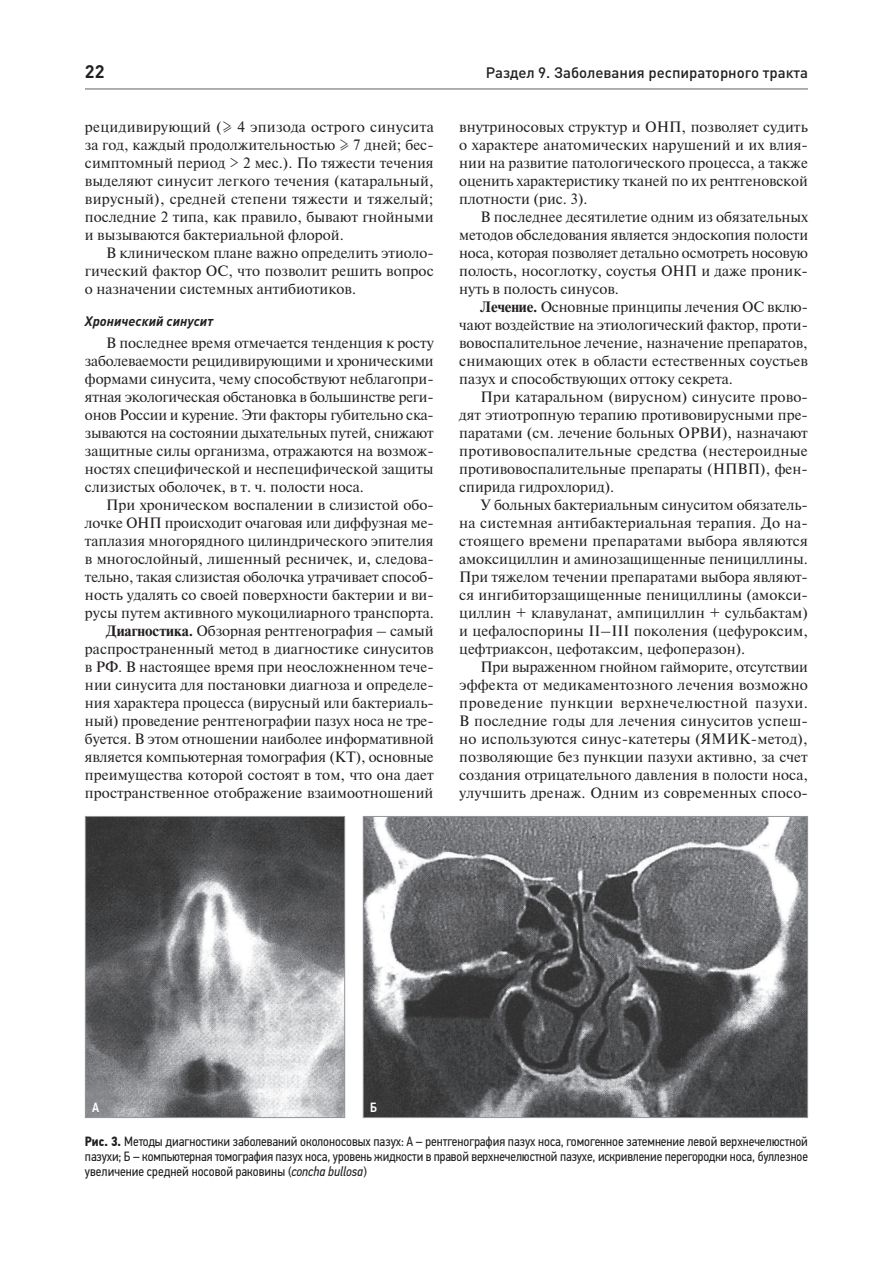
<style>
.page{position:relative;width:893px;height:1263px;background:#fff}
.page>*{position:absolute;margin:0;border:0;box-sizing:border-box;transform-origin:0 0}
.t1{font:700 18px "DIN Pro";color:#231f20}
.t2{font:15px/18px "Newton";color:#231f20;text-align:justify}
.t3{font:500 15px "DIN Pro";color:#231f20}
.t4{font:13.5px/15px "PF Din Text Cond Pro";color:#231f20;text-align:justify}
.t5{font:italic 700 13.5px "DIN Pro";color:#231f20}
.t6{font:500 13.5px "PF Din Text Cond Pro";color:#fff}
.s1{font-weight:700}
.s2{font-style:italic}
</style>
<div class="page">
<hr style="left:86px;top:88px;width:721px;height:2px;background:#939598">
<img style="left:87px;top:818px;width:256px;height:298px">
<div style="left:85px;top:816px;width:260px;height:302px;border:1px solid #939598"></div>
<img style="left:365px;top:818px;width:441px;height:298px">
<div style="left:363px;top:816px;width:445px;height:302px;border:1px solid #939598"></div>
<p class="t1" style="left:85px;top:66px;width:21px">22</p>
<p class="t3" style="left:486px;top:64px;width:324px">Раздел 9. Заболевания респираторного тракта</p>
<p class="t2" style="left:459px;top:119px;width:350px">внутриносовых структур и ОНП, позволяет судить о характере анатомических нарушений и их влия&shy;нии на развитие патологического процесса, а также оценить характеристику тканей по их рентгеновской плотности (рис. 3).</p>
<p class="t2" style="left:459px;top:209px;width:350px;text-indent:21px">В последнее десятилетие одним из обязательных методов обследования является эндоскопия полости носа, которая позволяет детально осмотреть носовую полость, носоглотку, соустья ОНП и даже проник&shy;нуть в полость синусов.</p>
<p class="t2" style="left:459px;top:299px;width:350px;text-indent:21px"><span class="s1">Лечение.</span> Основные принципы лечения ОС вклю&shy;чают воздействие на этиологический фактор, проти&shy;вовоспалительное лечение, назначение препаратов, снимающих отек в области естественных соустьев пазух и способствующих оттоку секрета.</p>
<p class="t2" style="left:459px;top:389px;width:350px;text-indent:21px">При катаральном (вирусном) синусите прово&shy;дят этиотропную терапию противовирусными пре&shy;паратами (см. лечение больных ОРВИ), назначают противовоспалительные средства (нестероидные противовоспалительные препараты (НПВП), фен&shy;спирида гидрохлорид).</p>
<p class="t2" style="left:459px;top:497px;width:350px;text-indent:21px">У больных бактериальным синуситом обязатель&shy;на системная антибактериальная терапия. До на&shy;стоящего времени препаратами выбора являются амоксициллин и аминозащищенные пенициллины.<br>При тяжелом течении препаратами выбора являют&shy;ся ингибиторзащищенные пенициллины (амокси&shy;циллин + клавуланат, ампициллин + сульбактам) и цефалоспорины II–III поколения (цефуроксим, цефтриаксон, цефотаксим, цефоперазон).</p>
<p class="t2" style="left:459px;top:659px;width:350px;text-indent:21px">При выраженном гнойном гайморите, отсутствии эффекта от медикаментозного лечения возможно проведение пункции верхнечелюстной пазухи.<br>В последние годы для лечения синуситов успеш&shy;но используются синус-катетеры (ЯМИК-метод), позволяющие без пункции пазухи активно, за счет создания отрицательного давления в полости носа, улучшить дренаж. Одним из современных спосо-</p>
<p class="t2" style="left:85px;top:119px;width:350px">рецидивирующий (≥ 4 эпизода острого синусита за год, каждый продолжительностью ≥ 7 дней; бес&shy;симптомный период &gt; 2 мес.). По тяжести течения выделяют синусит легкого течения (катаральный, вирусный), средней степени тяжести и тяжелый; последние 2 типа, как правило, бывают гнойными и вызываются бактериальной флорой.</p>
<p class="t2" style="left:85px;top:245px;width:350px;text-indent:21px">В клиническом плане важно определить этиоло&shy;гический фактор ОС, что позволит решить вопрос о назначении системных антибиотиков.</p>
<p class="t5" style="left:85px;top:313px;width:130px">Хронический синусит</p>
<p class="t2" style="left:85px;top:335px;width:350px;text-indent:21px">В последнее время отмечается тенденция к росту заболеваемости рецидивирующими и хроническими формами синусита, чему способствуют неблагопри&shy;ятная экологическая обстановка в большинстве реги&shy;онов России и курение. Эти факторы губительно ска&shy;зываются на состоянии дыхательных путей, снижают защитные силы организма, отражаются на возмож&shy;ностях специфической и неспецифической защиты слизистых оболочек, в т. ч. полости носа.</p>
<p class="t2" style="left:85px;top:497px;width:350px;text-align:right">При хроническом воспалении в слизистой обо&shy;лочке ОНП происходит очаговая или диффузная ме&shy;таплазия многорядного цилиндрического эпителия в многослойный, лишенный ресничек, и, следова&shy;тельно, такая слизистая оболочка утрачивает способ&shy;ность удалять со своей поверхности бактерии и ви&shy;русы путем активного мукоцилиарного транспорта.<br><span class="s1">Диагностика.</span> Обзорная рентгенография – самый распространенный метод в диагностике синуситов в РФ. В настоящее время при неосложненном тече&shy;нии синусита для постановки диагноза и определе&shy;ния характера процесса (вирусный или бактериаль&shy;ный) проведение рентгенографии пазух носа не тре&shy;буется. В этом отношении наиболее информативной является компьютерная томография (КТ), основные преимущества которой состоят в том, что она дает пространственное отображение взаимоотношений</p>
<p class="t6" style="left:92px;top:1100px;width:9px">А</p>
<p class="t6" style="left:370px;top:1100px;width:8px">Б</p>
<p class="t4" style="left:85px;top:1134px;width:724px"><span class="s1">Рис. 3.</span> Методы диагностики заболеваний околоносовых пазух: А – рентгенография пазух носа, гомогенное затемнение левой верхнечелюстной пазухи; Б – компьютерная томография пазух носа, уровень жидкости в правой верхнечелюстной пазухе, искривление перегородки носа, буллезное увеличение средней носовой раковины (<span class="s2">concha bullosa</span>)</p>
</div>
